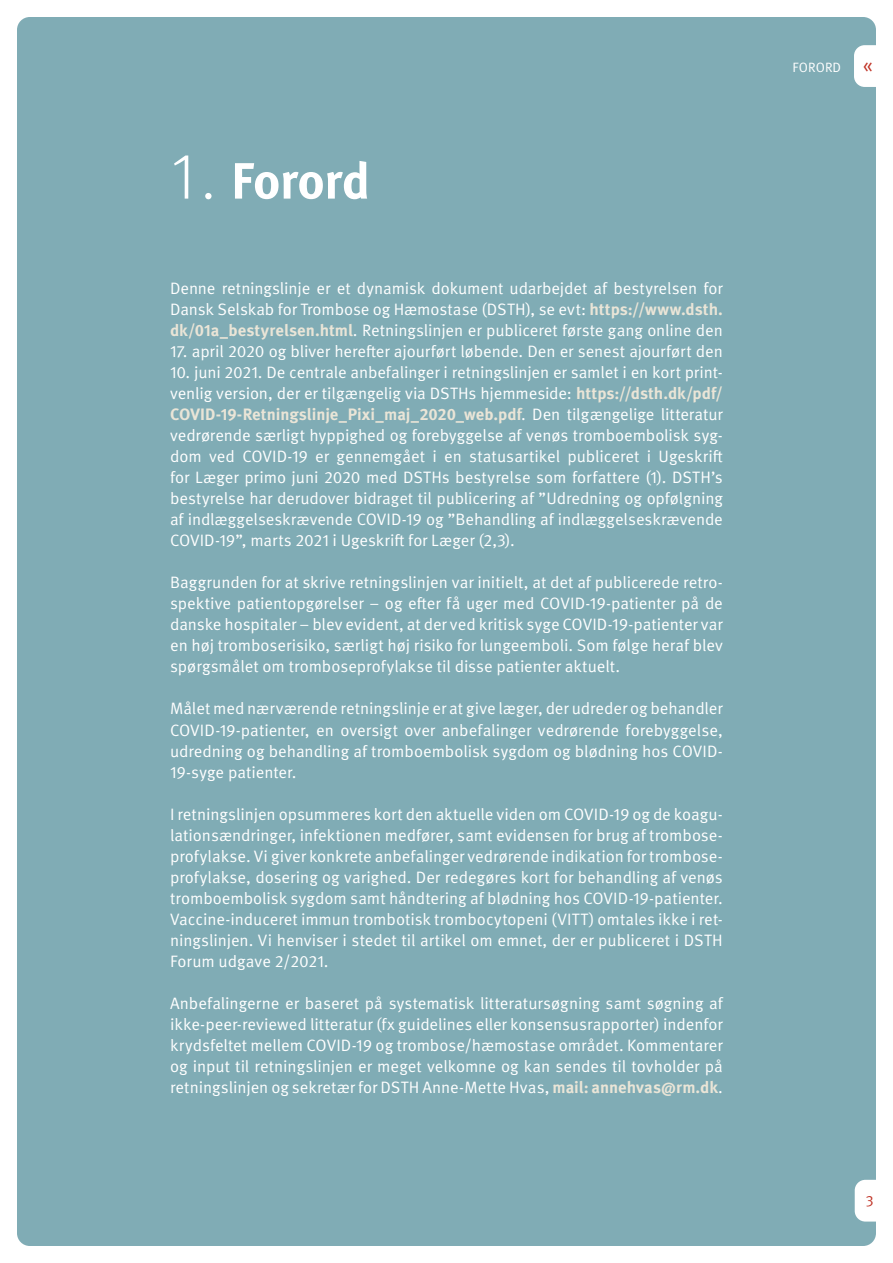
<style>
.page{position:relative;width:893px;height:1263px;background:#fff}
.page>*{position:absolute;margin:0;border:0;box-sizing:border-box;transform-origin:0 0}
.t1{font:700 51px "Meta Plus";letter-spacing:-.005em;color:#fff}
.t2{font:21px "Meta Pro Norm";color:#c03326}
.Bredtekst_alm{font:16.5px/21px "Meta Pro Norm";letter-spacing:-.005em;color:#fff;text-align:justify}
.t3{font:15px "Meta Pro Norm";color:#c03326}
.t4{font:13.5px "Meta Pro Norm";letter-spacing:.01em;color:#fff}
.s1{font-family:"Meta Pro";font-weight:300;font-size:66px}
.s2{font-family:"Meta Pro";font-weight:700;color:#eae5d7}
</style>
<div class="page">
<div style="left:17px;top:17px;width:859px;height:1229px;background:#80acb5;border-radius:13px"></div>
<svg style="left:855px;top:1180px;width:21px;height:41px"></svg>
<svg style="left:854px;top:45px;width:22px;height:42px"></svg>
<p class="t1" style="left:170px;top:151px;width:202px"><span class="s1">1.</span> Forord</p>
<p class="Bredtekst_alm" style="left:170px;top:277px;width:554px">Denne retningslinje er et dynamisk dokument udarbejdet af bestyrelsen for Dansk Selskab for Trombose og Hæmostase (DSTH), se evt: <span class="s2">https://www.dsth. dk/01a_bestyrelsen.html</span>. Retningslinjen er publiceret første gang online den</p>
<p class="Bredtekst_alm" style="left:170px;top:340px;width:554px">17. april 2020 og bliver herefter ajourført løbende. Den er senest ajourført den</p>
<p class="Bredtekst_alm" style="left:170px;top:361px;width:554px">10. juni 2021. De centrale anbefalinger i retningslinjen er samlet i en kort print&shy;venlig version, der er tilgængelig via DSTHs hjemmeside: <span class="s2">https://dsth.dk/pdf/ COVID-19-Retningslinje_Pixi_maj_2020_web.pdf</span>. Den tilgængelige litteratur vedrørende særligt hyppighed og forebyggelse af venøs tromboembolisk syg&shy;dom ved COVID-19 er gennemgået i en statusartikel publiceret i Ugeskrift for Læger primo juni 2020 med DSTHs bestyrelse som forfattere (1). DSTH’s bestyrelse har derudover bidraget til publicering af ”Udredning og opfølgning af indlæggelseskrævende COVID-19 og ”Behandling af indlæggelseskrævende COVID-19”, marts 2021 i Ugeskrift for Læger (2,3).</p>
<p class="Bredtekst_alm" style="left:170px;top:571px;width:554px">Baggrunden for at skrive retningslinjen var initielt, at det af publicerede retro&shy;spektive patientopgørelser – og efter få uger med COVID-19-patienter på de danske hospitaler – blev evident, at der ved kritisk syge COVID-19-patienter var en høj tromboserisiko, særligt høj risiko for lungeemboli. Som følge heraf blev spørgsmålet om tromboseprofylakse til disse patienter aktuelt.</p>
<p class="Bredtekst_alm" style="left:170px;top:697px;width:554px">Målet med nærværende retningslinje er at give læger, der udreder og behandler COVID-19-patienter, en oversigt over anbefalinger vedrørende forebyggelse, udredning og behandling af tromboembolisk sygdom og blødning hos COVID-19-syge patienter.</p>
<p class="Bredtekst_alm" style="left:170px;top:802px;width:554px">I retningslinjen opsummeres kort den aktuelle viden om COVID-19 og de koagu&shy;lationsændringer, infektionen medfører, samt evidensen for brug af trombose&shy;profylakse. Vi giver konkrete anbefalinger vedrørende indikation for trombose&shy;profylakse, dosering og varighed. Der redegøres kort for behandling af venøs tromboembolisk sygdom samt håndtering af blødning hos COVID-19-patienter.<br>Vaccine-induceret immun trombotisk trombocytopeni (VITT) omtales ikke i ret&shy;ningslinjen. Vi henviser i stedet til artikel om emnet, der er publiceret i DSTH Forum udgave 2/2021.</p>
<p class="Bredtekst_alm" style="left:170px;top:991px;width:554px">Anbefalingerne er baseret på systematisk litteratursøgning samt søgning af ikke-peer-reviewed litteratur (fx guidelines eller konsensusrapporter) indenfor krydsfeltet mellem COVID-19 og trombose/hæmostase området. Kommentarer og input til retningslinjen er meget velkomne og kan sendes til tovholder på retningslinjen og sekretær for DSTH Anne-Mette Hvas, <span class="s2">mail: annehvas@rm.dk</span>.</p>
<p class="t4" style="left:793px;top:57px;width:50px">FORORD</p>
<p class="t2" style="left:862px;top:49px;width:12px">«</p>
<p class="t3" style="left:866px;top:1190px;width:9px">3</p>
</div>
